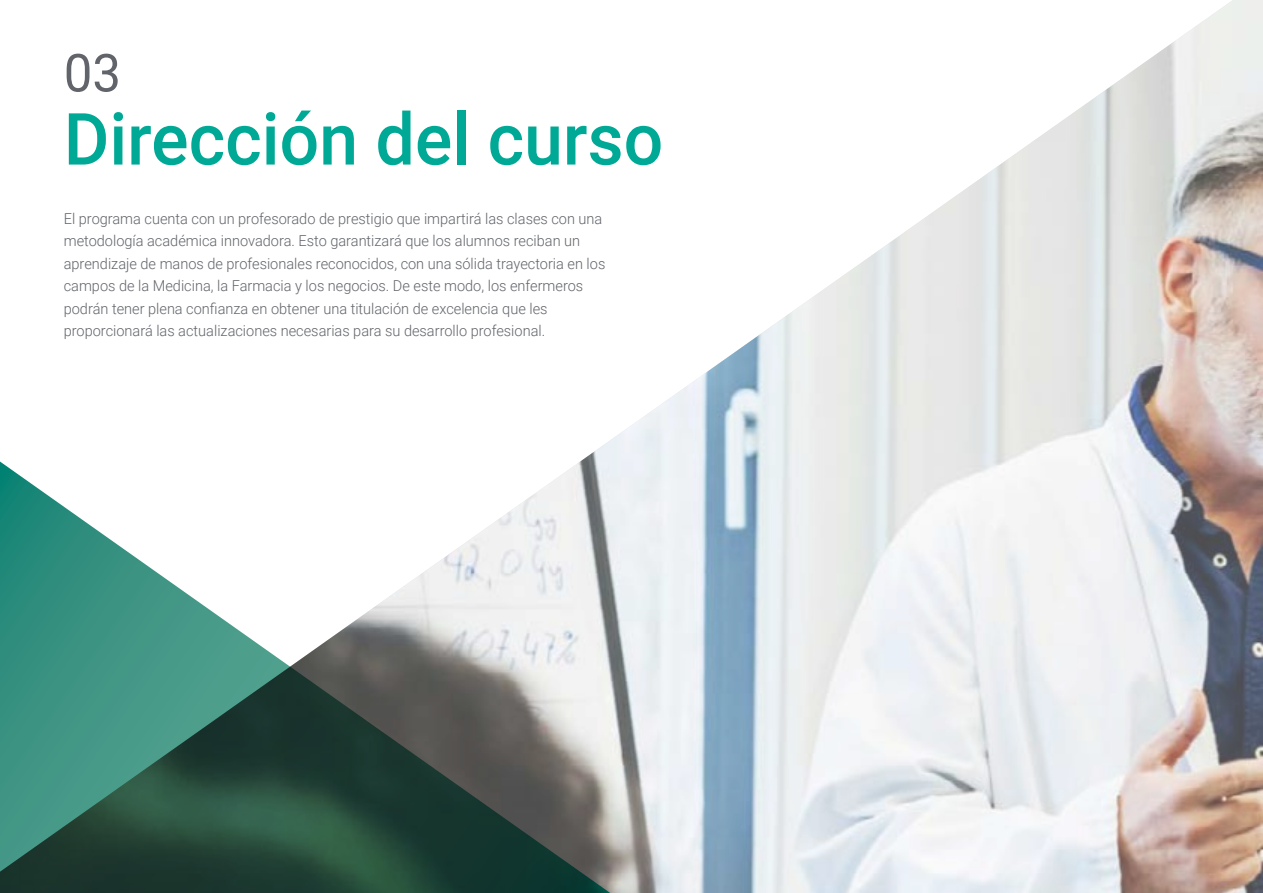
<style>
.page{position:relative;width:1263px;height:893px;background:#fff}
.page>*{position:absolute;margin:0;border:0;box-sizing:border-box;transform-origin:0 0}
.t1{font:500 72px "Roboto";color:#00a996}
.t2{font:52.5px "Roboto";color:#61646a}
.t3{font:300 15px/22.5px "Roboto";color:#61646a}
</style>
<div class="page">
<img style="left:602px;top:0;width:661px;height:893px">
<svg style="left:0;top:446px;width:640px;height:447px"></svg>
<h2 class="t2" style="left:64px;top:36px;width:59px">03</h2>
<h1 class="t1" style="left:64px;top:89px;width:601px">Dirección del curso</h1>
<p class="t3" style="left:64px;top:207px;width:543px">El programa cuenta con un profesorado de prestigio que impartirá las clases con una metodología académica innovadora. Esto garantizará que los alumnos reciban un aprendizaje de manos de profesionales reconocidos, con una sólida trayectoria en los campos de la Medicina, la Farmacia y los negocios. De este modo, los enfermeros podrán tener plena confianza en obtener una titulación de excelencia que les proporcionará las actualizaciones necesarias para su desarrollo profesional.</p>
</div>
